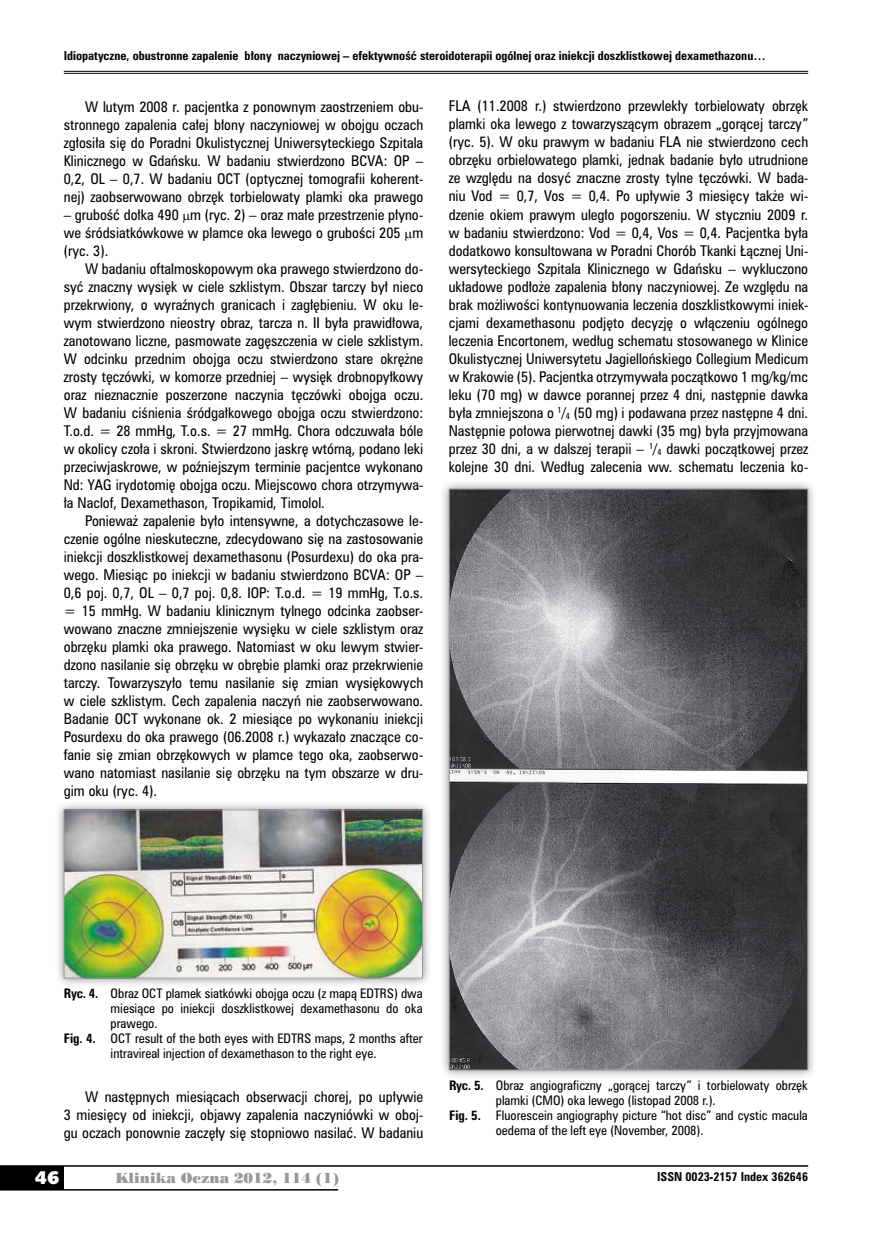
<style>
.page{position:relative;width:872px;height:1234px;background:#fff}
.page>*{position:absolute;margin:0;border:0;box-sizing:border-box;transform-origin:0 0}
.t1{font:18px "Humanst 531 U Blk PL";color:#fff}
.t2{font:13.5px/18px "Zurich Cn PL";color:#000;text-align:justify}
.t3{font:13.5px "Poster Bodoni PL";color:#98989c}
.t4{font:12px "Zurich Cn PL";color:#000}
.t5{font:700 11.25px "Zurich Cn PL";color:#000}
.s1{font-weight:700}
</style>
<div class="page">
<div style="left:0;top:1165px;width:64px;height:24px;background:#000"></div>
<hr style="left:0;top:1164px;width:808px;height:2px;background:#000">
<hr style="left:0;top:1188px;width:338px;height:2px;background:#000">
<hr style="left:64px;top:71px;width:744px;height:1px;background:#000">
<hr style="left:64px;top:73px;width:744px;height:1px;background:#000">
<div style="left:55px;top:800px;width:377px;height:186px;background:#000;opacity:.45"></div>
<img style="left:66px;top:811px;width:355px;height:165px">
<div style="left:64px;top:809px;width:359px;height:169px;border:1px solid #98989c"></div>
<div style="left:440px;top:479px;width:377px;height:599px;background:#000;opacity:.45"></div>
<img style="left:451px;top:490px;width:355px;height:577px">
<p class="t5" style="left:64px;top:48px;width:703px">Idiopatyczne, obustronne zapalenie błony naczyniowej – efektywność steroidoterapii ogólnej oraz iniekcji doszklistkowej dexamethazonu…</p>
<p class="t2" style="left:64px;top:97px;width:361px;text-indent:21px">W lutym 2008 r. pacjentka z ponownym zaostrzeniem obu&shy;stronnego zapalenia całej błony naczyniowej w obojgu oczach zgłosiła się do Poradni Okulistycznej Uniwersyteckiego Szpitala Klinicznego w Gdańsku. W badaniu stwierdzono BCVA: OP – 0,2, OL – 0,7. W badaniu OCT (optycznej tomografii koherent&shy;nej) zaobserwowano obrzęk torbielowaty plamki oka prawego</p>
<p class="t2" style="left:64px;top:205px;width:361px">– grubość dołka 490 m (ryc. 2) – oraz małe przestrzenie płyno&shy;we śródsiatkówkowe w plamce oka lewego o grubości 205 m (ryc. 3).</p>
<p class="t2" style="left:64px;top:259px;width:361px;text-indent:21px">W badaniu oftalmoskopowym oka prawego stwierdzono do&shy;syć znaczny wysięk w ciele szklistym. Obszar tarczy był nieco przekrwiony, o wyraźnych granicach i zagłębieniu. W oku le&shy;wym stwierdzono nieostry obraz, tarcza n. II była prawidłowa, zanotowano liczne, pasmowate zagęszczenia w ciele szklistym.<br>W odcinku przednim obojga oczu stwierdzono stare okrężne zrosty tęczówki, w komorze przedniej – wysięk drobnopyłkowy oraz nieznacznie poszerzone naczynia tęczówki obojga oczu.<br>W badaniu ciśnienia śródgałkowego obojga oczu stwierdzono:<br>T.o.d. = 28 mmHg, T.o.s. = 27 mmHg. Chora odczuwała bóle w okolicy czoła i skroni. Stwierdzono jaskrę wtórną, podano leki przeciwjaskrowe, w poźniejszym terminie pacjentce wykonano Nd: YAG irydotomię obojga oczu. Miejscowo chora otrzymywa&shy;ła Naclof, Dexamethason, Tropikamid, Timolol.</p>
<p class="t2" style="left:64px;top:511px;width:361px;text-indent:21px">Ponieważ zapalenie było intensywne, a dotychczasowe le&shy;czenie ogólne nieskuteczne, zdecydowano się na zastosowanie iniekcji doszklistkowej dexamethasonu (Posurdexu) do oka pra&shy;wego. Miesiąc po iniekcji w badaniu stwierdzono BCVA: OP – 0,6 poj. 0,7, OL – 0,7 poj. 0,8. IOP: T.o.d. = 19 mmHg, T.o.s. = 15 mmHg. W badaniu klinicznym tylnego odcinka zaobser&shy;wowano znaczne zmniejszenie wysięku w ciele szklistym oraz obrzęku plamki oka prawego. Natomiast w oku lewym stwier&shy;dzono nasilanie się obrzęku w obrębie plamki oraz przekrwienie tarczy. Towarzyszyło temu nasilanie się zmian wysiękowych w ciele szklistym. Cech zapalenia naczyń nie zaobserwowano.<br>Badanie OCT wykonane ok. 2 miesiące po wykonaniu iniekcji Posurdexu do oka prawego (06.2008 r.) wykazało znaczące co&shy;fanie się zmian obrzękowych w plamce tego oka, zaobserwo&shy;wano natomiast nasilanie się obrzęku na tym obszarze w dru&shy;gim oku (ryc. 4).</p>
<p class="t2" style="left:449px;top:97px;width:361px">FLA (11.2008 r.) stwierdzono przewlekły torbielowaty obrzęk plamki oka lewego z towarzyszącym obrazem „gorącej tarczy” (ryc. 5). W oku prawym w badaniu FLA nie stwierdzono cech obrzęku orbielowatego plamki, jednak badanie było utrudnione ze względu na dosyć znaczne zrosty tylne tęczówki. W bada&shy;niu Vod = 0,7, Vos = 0,4. Po upływie 3 miesięcy także wi&shy;dzenie okiem prawym uległo pogorszeniu. W styczniu 2009 r. w badaniu stwierdzono: Vod = 0,4, Vos = 0,4. Pacjentka była dodatkowo konsultowana w Poradni Chorób Tkanki Łącznej Uni&shy;wersyteckiego Szpitala Klinicznego w Gdańsku – wykluczono układowe podłoże zapalenia błony naczyniowej. Ze względu na brak możliwości kontynuowania leczenia doszklistkowymi iniek&shy;cjami dexamethasonu podjęto decyzję o włączeniu ogólnego leczenia Encortonem, według schematu stosowanego w Klinice Okulistycznej Uniwersytetu Jagiellońskiego Collegium Medicum w Krakowie (5). Pacjentka otrzymywała początkowo 1 mg/kg/mc leku (70 mg) w dawce porannej przez 4 dni, następnie dawka była zmniejszona o <sup>1</sup>/<sub>4</sub> (50 mg) i podawana przez następne 4 dni.<br>Następnie połowa pierwotnej dawki (35 mg) była przyjmowana przez 30 dni, a w dalszej terapii – <sup>1</sup>/<sub>4</sub> dawki początkowej przez kolejne 30 dni. Według zalecenia ww. schematu leczenia ko-</p>
<p class="t4" style="left:64px;top:985px;width:360px"><span class="s1">Ryc. 4.</span> Obraz OCT plamek siatkówki obojga oczu (z mapą EDTRS) dwa</p>
<p class="t4" style="left:111px;top:1000px;width:313px">miesiące po iniekcji doszklistkowej dexamethasonu do oka</p>
<p class="t4" style="left:111px;top:1015px;width:48px">prawego.</p>
<p class="t4" style="left:64px;top:1030px;width:360px"><span class="s1">Fig. 4.</span> OCT result of the both eyes with EDTRS maps, 2 months after</p>
<p class="t4" style="left:111px;top:1045px;width:267px">intravireal injection of dexamethason to the right eye.</p>
<p class="t2" style="left:64px;top:1087px;width:361px;text-indent:21px">W następnych miesiącach obserwacji chorej, po upływie 3 miesięcy od iniekcji, objawy zapalenia naczyniówki w oboj&shy;gu oczach ponownie zaczęły się stopniowo nasilać. W badaniu</p>
<p class="t4" style="left:449px;top:1076px;width:360px"><span class="s1">Ryc. 5.</span> Obraz angiograficzny „gorącej tarczy” i torbielowaty obrzęk</p>
<p class="t4" style="left:496px;top:1091px;width:221px">plamki (CMO) oka lewego (listopad 2008 r.).</p>
<p class="t4" style="left:449px;top:1106px;width:360px"><span class="s1">Fig. 5.</span> Fluorescein angiography picture “hot disc” and cystic macula</p>
<p class="t4" style="left:496px;top:1121px;width:209px">oedema of the left eye (November, 2008).</p>
<h1 class="t1" style="left:35px;top:1165px;width:26px">46</h1>
<p class="t3" style="left:115px;top:1168px;width:225px">Klinika Oczna 2012, 114 (1)</p>
<p class="t5" style="left:657px;top:1168px;width:152px">ISSN 0023-2157 Index 362646</p>
</div>
